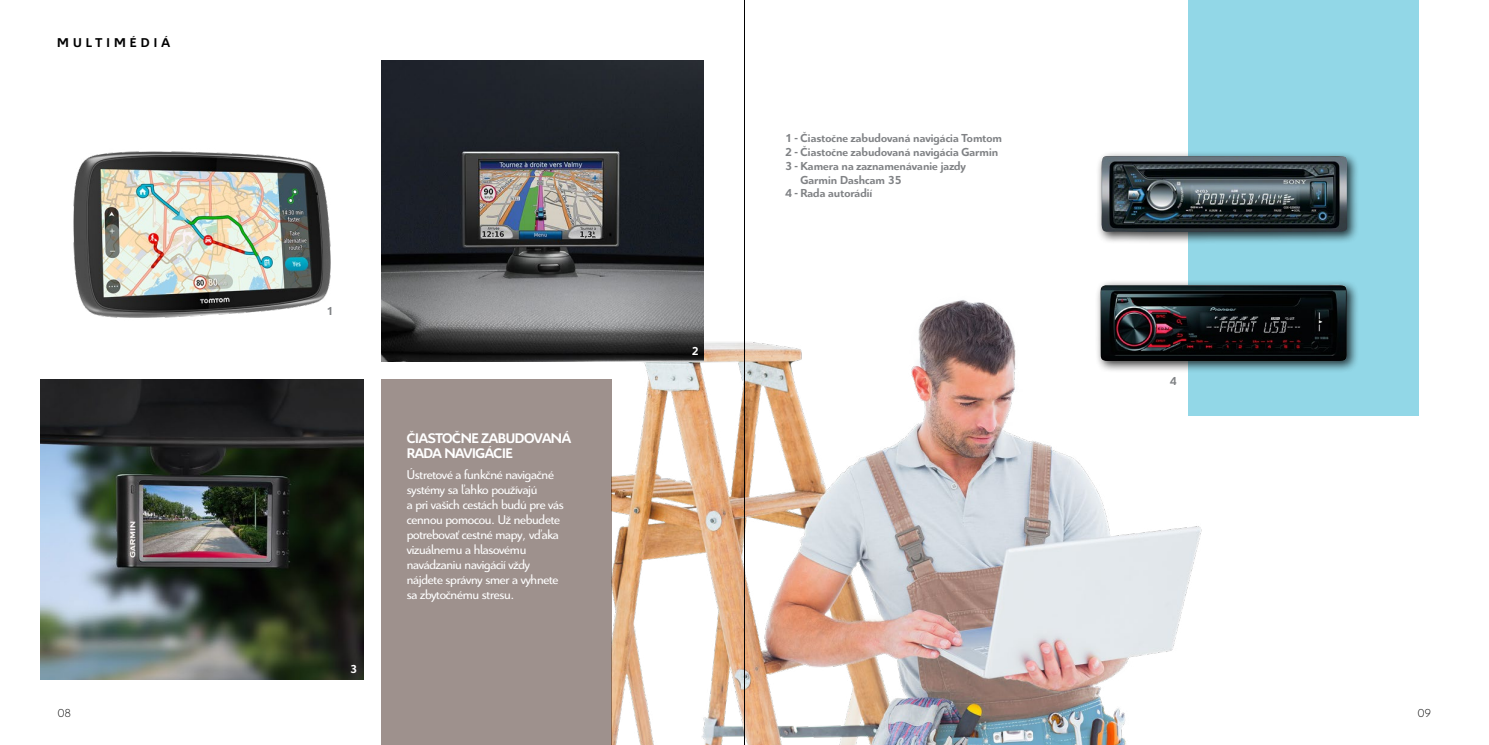
<style>
.page{position:relative;width:1489px;height:745px;background:#fff}
.page>*{position:absolute;margin:0;border:0;box-sizing:border-box;transform-origin:0 0}
.t1{font:700 15px/15px "Citroen";letter-spacing:-.03em;color:#fff}
.t2{font:13.75px/15px "Citroen";letter-spacing:-.02em;color:#fff}
.t3{font:700 13.75px "Citroen";letter-spacing:.3em;color:#000}
.t4{font:700 12.5px "Citroen";color:#808285}
.t5{font:300 12.5px "Citroen";color:#000}
.t6{font:700 12.5px "Citroen";color:#fff}
</style>
<div class="page">
<img style="left:612px;top:293px;width:675px;height:451px">
<img style="left:73px;top:151px;width:258px;height:167px">
<img style="left:381px;top:60px;width:322px;height:301px">
<div style="left:381px;top:378px;width:230px;height:366px;background:#9e918d"></div>
<div style="left:1187px;top:0;width:231px;height:415px;background:#92d7e7"></div>
<img style="left:41px;top:379px;width:322px;height:300px">
<div style="left:1095px;top:150px;width:264px;height:94px;background:#000;opacity:.78"></div>
<img style="left:1100px;top:156px;width:248px;height:76px">
<div style="left:1094px;top:279px;width:265px;height:94px;background:#000;opacity:.78"></div>
<img style="left:1099px;top:285px;width:248px;height:76px">
<hr style="left:744px;top:0;width:1px;height:744px;background:#000">
<p class="t3" style="left:57px;top:35px;width:114px">MULTIMÉDIÁ</p>
<p class="t4" style="left:326px;top:303px;width:8px">1</p>
<p class="t6" style="left:350px;top:660px;width:8px">3</p>
<p class="t1" style="left:407px;top:430px;width:166px">ČIASTOČNE ZABUDOVANÁ<br>RADA NAVIGÁCIE</p>
<p class="t2" style="left:407px;top:466px;width:159px">Ústretové a funkčné navigačné systémy sa ľahko používajú<br>a pri vašich cestách budú pre vás cennou pomocou. Už nebudete potrebovať cestné mapy, vďaka vizuálnemu a hlasovému navádzaniu navigácií vždy nájdete správny smer a vyhnete sa zbytočnému stresu.</p>
<p class="t6" style="left:691px;top:343px;width:8px">2</p>
<p class="t4" style="left:785px;top:131px;width:218px">1 - Čiastočne zabudovaná navigácia Tomtom</p>
<p class="t4" style="left:785px;top:145px;width:214px">2 - Čiastočne zabudovaná navigácia Garmin</p>
<p class="t4" style="left:785px;top:158px;width:182px">3 - Kamera na zaznamenávanie jazdy</p>
<p class="t4" style="left:800px;top:172px;width:103px">Garmin Dashcam 35</p>
<p class="t4" style="left:785px;top:186px;width:89px">4 - Rada autorádií</p>
<p class="t4" style="left:1169px;top:374px;width:8px">4</p>
<p class="t5" style="left:58px;top:705px;width:15px">08</p>
<p class="t5" style="left:1417px;top:705px;width:15px">09</p>
</div>
